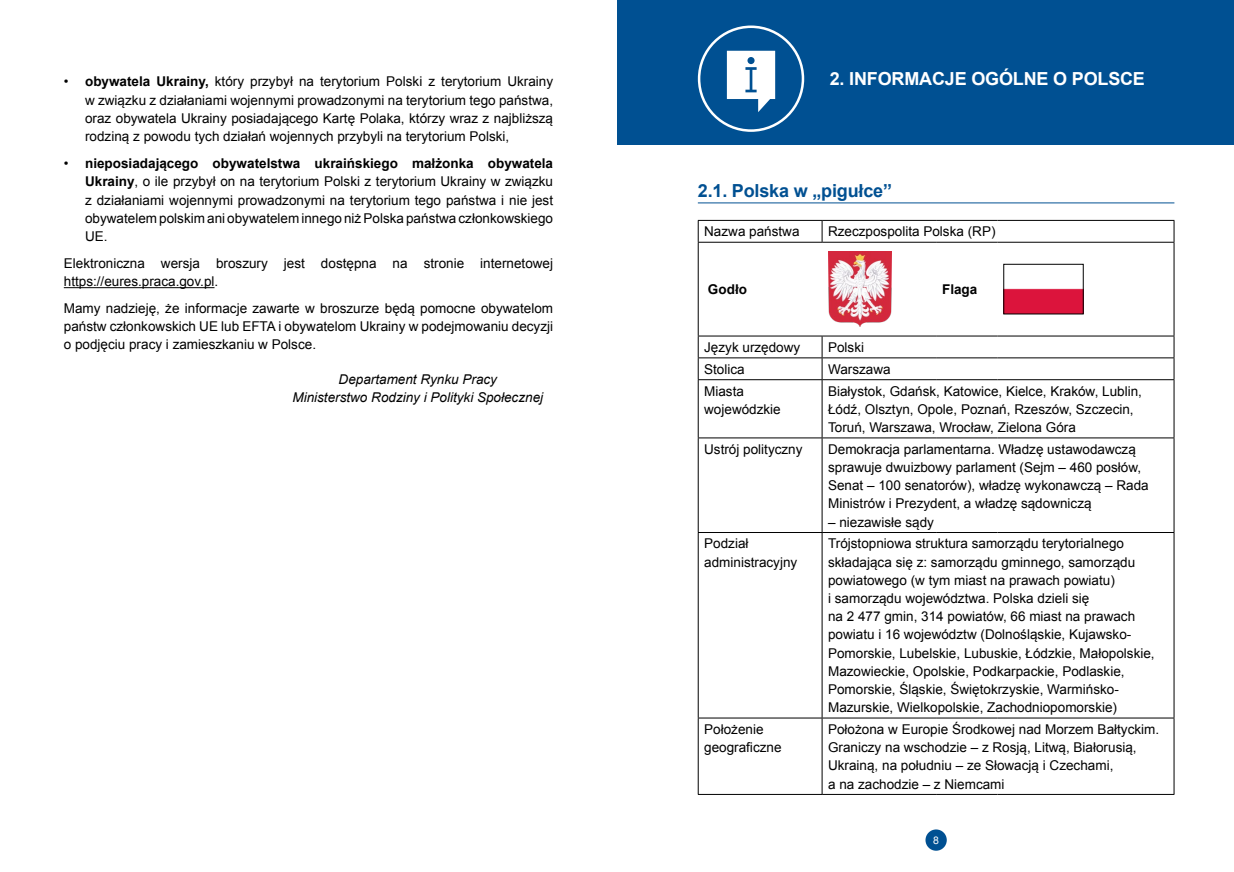
<style>
.page{position:relative;width:1234px;height:872px;background:#fff}
.page>*{position:absolute;margin:0;border:0;box-sizing:border-box;transform-origin:0 0}
.t1{font:700 18px "Arial";letter-spacing:-.01em;color:#fff}
.t2{font:700 18px "Arial";letter-spacing:-.01em;color:#005092}
.t3{font:13.5px/18.1px "Arial";color:#000}
.t4{font:italic 13.5px/18.1px "Arial";color:#000;text-align:center}
.t5{font:700 13.5px "Arial";color:#000}
.t6{font:10.5px "Arial";color:#fff}
.s1{font-weight:700}
</style>
<div class="page">
<div style="left:925px;top:829px;width:21px;height:21px;background:#005092;border-radius:50%"></div>
<hr style="left:64px;top:287px;width:150px;height:1px;background:#000">
<div style="left:617px;top:0;width:616px;height:144px;background:#005092"></div>
<hr style="left:697px;top:202px;width:477px;height:1px;background:#005092">
<hr style="left:697px;top:220px;width:124px;height:1px;background:#000">
<svg style="left:697px;top:221px;width:1px;height:21px"></svg>
<hr style="left:821px;top:220px;width:114px;height:1px;background:#000">
<svg style="left:821px;top:221px;width:1px;height:21px"></svg>
<hr style="left:935px;top:220px;width:62px;height:1px;background:#000">
<hr style="left:997px;top:220px;width:177px;height:1px;background:#000">
<svg style="left:1173px;top:221px;width:1px;height:21px"></svg>
<hr style="left:697px;top:242px;width:124px;height:1px;background:#000">
<hr style="left:697px;top:243px;width:1px;height:93px;background:#000">
<hr style="left:821px;top:242px;width:114px;height:1px;background:#000">
<hr style="left:935px;top:242px;width:62px;height:1px;background:#000">
<hr style="left:997px;top:242px;width:177px;height:1px;background:#000">
<hr style="left:1173px;top:243px;width:1px;height:93px;background:#000">
<hr style="left:697px;top:336px;width:124px;height:1px;background:#000">
<hr style="left:821px;top:336px;width:114px;height:1px;background:#000">
<hr style="left:935px;top:336px;width:62px;height:1px;background:#000">
<hr style="left:997px;top:336px;width:177px;height:1px;background:#000">
<hr style="left:697px;top:357px;width:124px;height:1px;background:#000">
<svg style="left:697px;top:336px;width:1px;height:43px"></svg>
<hr style="left:821px;top:357px;width:114px;height:1px;background:#000">
<svg style="left:821px;top:336px;width:1px;height:43px"></svg>
<hr style="left:935px;top:357px;width:62px;height:1px;background:#000">
<hr style="left:997px;top:357px;width:177px;height:1px;background:#000">
<svg style="left:1173px;top:336px;width:1px;height:43px"></svg>
<hr style="left:697px;top:379px;width:124px;height:1px;background:#000">
<hr style="left:697px;top:380px;width:1px;height:57px;background:#000">
<hr style="left:821px;top:379px;width:114px;height:1px;background:#000">
<hr style="left:821px;top:380px;width:1px;height:57px;background:#000">
<hr style="left:935px;top:379px;width:62px;height:1px;background:#000">
<hr style="left:997px;top:379px;width:177px;height:1px;background:#000">
<hr style="left:1173px;top:380px;width:1px;height:57px;background:#000">
<hr style="left:697px;top:437px;width:124px;height:1px;background:#000">
<hr style="left:697px;top:438px;width:1px;height:94px;background:#000">
<hr style="left:821px;top:437px;width:114px;height:1px;background:#000">
<hr style="left:821px;top:438px;width:1px;height:94px;background:#000">
<hr style="left:935px;top:437px;width:62px;height:1px;background:#000">
<hr style="left:997px;top:437px;width:177px;height:1px;background:#000">
<hr style="left:1173px;top:438px;width:1px;height:94px;background:#000">
<hr style="left:697px;top:532px;width:124px;height:1px;background:#000">
<hr style="left:697px;top:533px;width:1px;height:184px;background:#000">
<hr style="left:821px;top:532px;width:114px;height:1px;background:#000">
<hr style="left:821px;top:533px;width:1px;height:184px;background:#000">
<hr style="left:935px;top:532px;width:62px;height:1px;background:#000">
<hr style="left:997px;top:532px;width:177px;height:1px;background:#000">
<hr style="left:1173px;top:533px;width:1px;height:184px;background:#000">
<hr style="left:697px;top:717px;width:124px;height:1px;background:#000">
<hr style="left:697px;top:718px;width:1px;height:76px;background:#000">
<hr style="left:821px;top:717px;width:114px;height:1px;background:#000">
<hr style="left:821px;top:718px;width:1px;height:76px;background:#000">
<hr style="left:935px;top:717px;width:62px;height:1px;background:#000">
<hr style="left:997px;top:717px;width:177px;height:1px;background:#000">
<hr style="left:1173px;top:718px;width:1px;height:76px;background:#000">
<hr style="left:697px;top:794px;width:124px;height:1px;background:#000">
<hr style="left:821px;top:794px;width:114px;height:1px;background:#000">
<hr style="left:935px;top:794px;width:62px;height:1px;background:#000">
<hr style="left:997px;top:794px;width:177px;height:1px;background:#000">
<img style="left:828px;top:252px;width:63px;height:74px">
<img style="left:1005px;top:288px;width:76px;height:24px">
<div style="left:1003px;top:264px;width:80px;height:50px;border:1px solid #000"></div>
<svg style="left:726px;top:51px;width:49px;height:61px"></svg>
<div style="left:697px;top:26px;width:107px;height:106px;border:3px solid #fff;border-radius:50%"></div>
<p class="t3" style="left:85px;top:73px;width:469px;text-align:justify;text-indent:-21px">• <span class="s1">obywatela Ukrainy,</span> który przybył na terytorium Polski z terytorium Ukrainy w związku z działaniami wojennymi prowadzonymi na terytorium tego państwa, oraz obywatela Ukrainy posiadającego Kartę Polaka, którzy wraz z najbliższą rodziną z powodu tych działań wojennych przybyli na terytorium Polski,</p>
<p class="t3" style="left:85px;top:154px;width:469px;text-align:justify;text-indent:-21px">• <span class="s1">nieposiadającego obywatelstwa ukraińskiego małżonka obywatela Ukrainy</span>, o ile przybył on na terytorium Polski z terytorium Ukrainy w związku z działaniami wojennymi prowadzonymi na terytorium tego państwa i nie jest obywatelem polskim ani obywatelem innego niż Polska państwa członkowskiego UE.</p>
<p class="t3" style="left:64px;top:254px;width:490px">Elektroniczna wersja broszury jest dostępna na stronie internetowej https://eures.praca.gov.pl.</p>
<p class="t3" style="left:64px;top:299px;width:490px;text-align:justify">Mamy nadzieję, że informacje zawarte w broszurze będą pomocne obywatelom państw członkowskich UE lub EFTA i obywatelom Ukrainy w podejmowaniu decyzji o podjęciu pracy i zamieszkaniu w Polsce.</p>
<p class="t4" style="left:292px;top:370px;width:252px">Departament Rynku Pracy<br>Ministerstwo Rodziny i Polityki Społecznej</p>
<h1 class="t1" style="left:829px;top:66px;width:317px">2. INFORMACJE OGÓLNE O POLSCE</h1>
<h1 class="t2" style="left:697px;top:179px;width:196px">2.1. Polska w „pigułce”</h1>
<p class="t3" style="left:704px;top:222px;width:97px">Nazwa państwa</p>
<p class="t3" style="left:827px;top:222px;width:169px">Rzeczpospolita Polska (RP)</p>
<p class="t5" style="left:707px;top:280px;width:41px">Godło</p>
<p class="t5" style="left:941px;top:280px;width:37px">Flaga</p>
<p class="t3" style="left:704px;top:338px;width:98px">Język urzędowy</p>
<p class="t3" style="left:827px;top:338px;width:38px">Polski</p>
<p class="t3" style="left:704px;top:360px;width:42px">Stolica</p>
<p class="t3" style="left:827px;top:360px;width:64px">Warszawa</p>
<p class="t3" style="left:704px;top:382px;width:78px">Miasta wojewódzkie</p>
<p class="t3" style="left:827px;top:382px;width:315px">Białystok, Gdańsk, Katowice, Kielce, Kraków, Lublin,<br>Łódź, Olsztyn, Opole, Poznań, Rzeszów, Szczecin,<br>Toruń, Warszawa, Wrocław, Zielona Góra</p>
<p class="t3" style="left:704px;top:440px;width:100px">Ustrój polityczny</p>
<p class="t3" style="left:827px;top:440px;width:322px">Demokracja parlamentarna. Władzę ustawodawczą sprawuje dwuizbowy parlament (Sejm – 460 posłów, Senat – 100 senatorów), władzę wykonawczą – Rada Ministrów i Prezydent, a władzę sądowniczą</p>
<p class="t3" style="left:827px;top:513px;width:107px">– niezawisłe sądy</p>
<p class="t3" style="left:704px;top:534px;width:95px">Podział administracyjny</p>
<p class="t3" style="left:827px;top:534px;width:328px">Trójstopniowa struktura samorządu terytorialnego składająca się z: samorządu gminnego, samorządu powiatowego (w tym miast na prawach powiatu)<br>i samorządu województwa. Polska dzieli się<br>na 2 477 gmin, 314 powiatów, 66 miast na prawach powiatu i 16 województw (Dolnośląskie, Kujawsko-Pomorskie, Lubelskie, Lubuskie, Łódzkie, Małopolskie, Mazowieckie, Opolskie, Podkarpackie, Podlaskie, Pomorskie, Śląskie, Świętokrzyskie, Warmińsko-Mazurskie, Wielkopolskie, Zachodniopomorskie)</p>
<p class="t3" style="left:704px;top:720px;width:79px">Położenie geograficzne</p>
<p class="t3" style="left:827px;top:720px;width:332px">Położona w Europie Środkowej nad Morzem Bałtyckim.<br>Graniczy na wschodzie – z Rosją, Litwą, Białorusią, Ukrainą, na południu – ze Słowacją i Czechami,<br>a na zachodzie – z Niemcami</p>
<p class="t6" style="left:933px;top:833px;width:7px">8</p>
</div>
